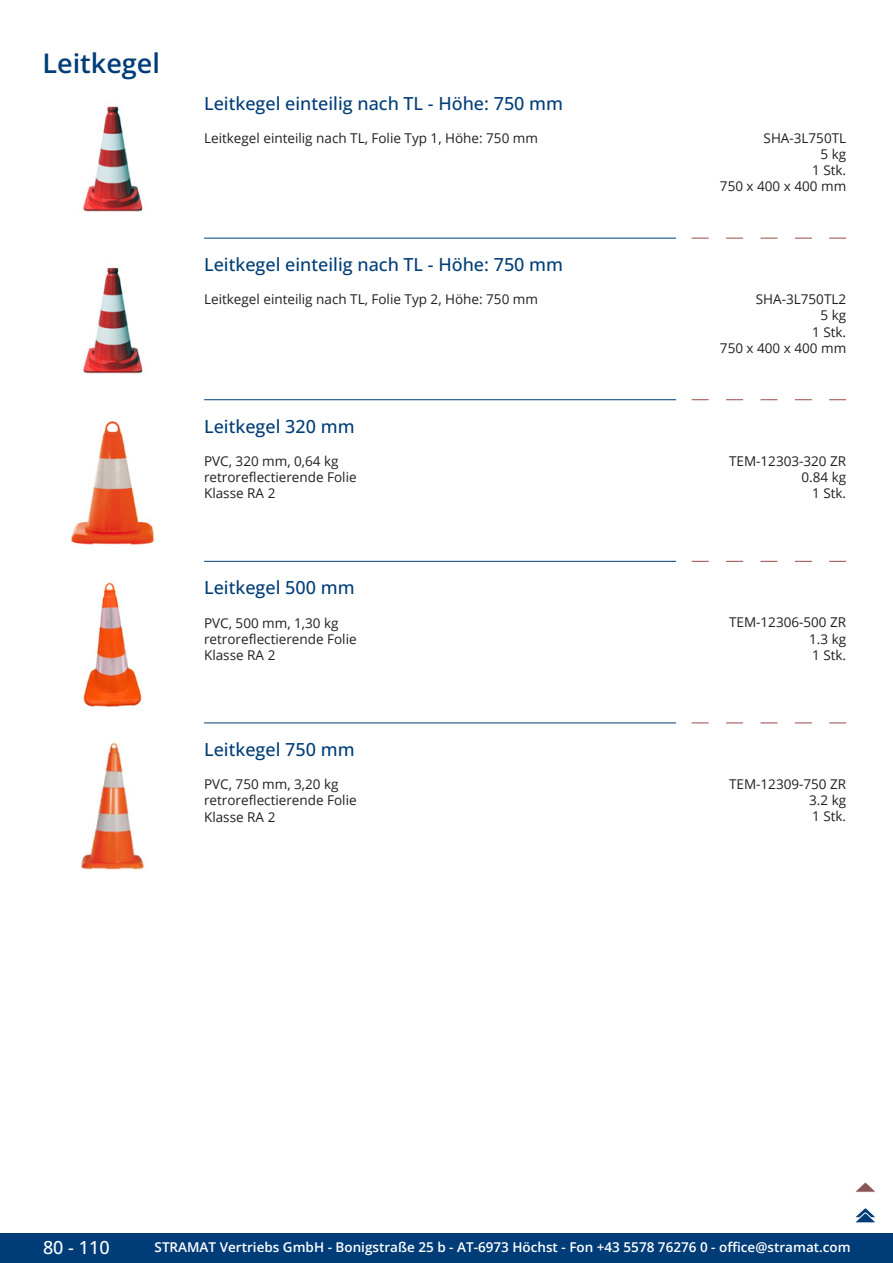
<style>
.page{position:relative;width:893px;height:1263px;background:#fff}
.page>*{position:absolute;margin:0;border:0;box-sizing:border-box;transform-origin:0 0}
.GruppeName{font:600 27px "Open Sans";color:#003d78}
.ArtikelName{font:500 18px "Open Sans";color:#003d78}
.t1{font:500 18px "Open Sans";color:#fff}
.Beschreibung{font:13.5px/16.2px "Open Sans";color:#231f20}
.ArtikelNummer{font:13.5px "Open Sans";color:#231f20}
.t2{font:600 13.5px "Open Sans";color:#fff}
</style>
<div class="page">
<div style="left:0;top:1233px;width:893px;height:30px;background:#003d78"></div>
<img style="left:83px;top:106px;width:60px;height:106px">
<img style="left:83px;top:267px;width:60px;height:107px">
<svg style="left:692px;top:238px;width:17px;height:1px"></svg>
<svg style="left:726px;top:238px;width:17px;height:1px"></svg>
<svg style="left:760px;top:238px;width:17px;height:1px"></svg>
<svg style="left:795px;top:238px;width:17px;height:1px"></svg>
<svg style="left:829px;top:238px;width:17px;height:1px"></svg>
<hr style="left:204px;top:238px;width:472px;height:1px;background:#003d78">
<img style="left:71px;top:421px;width:83px;height:124px">
<svg style="left:692px;top:399px;width:17px;height:1px"></svg>
<svg style="left:726px;top:399px;width:17px;height:1px"></svg>
<svg style="left:760px;top:399px;width:17px;height:1px"></svg>
<svg style="left:795px;top:399px;width:17px;height:1px"></svg>
<svg style="left:829px;top:399px;width:17px;height:1px"></svg>
<hr style="left:204px;top:399px;width:472px;height:1px;background:#003d78">
<img style="left:83px;top:582px;width:59px;height:125px">
<svg style="left:692px;top:561px;width:17px;height:1px"></svg>
<svg style="left:726px;top:561px;width:17px;height:1px"></svg>
<svg style="left:760px;top:561px;width:17px;height:1px"></svg>
<svg style="left:795px;top:561px;width:17px;height:1px"></svg>
<svg style="left:829px;top:561px;width:17px;height:1px"></svg>
<hr style="left:204px;top:561px;width:472px;height:1px;background:#003d78">
<img style="left:81px;top:742px;width:63px;height:128px">
<svg style="left:692px;top:723px;width:17px;height:1px"></svg>
<svg style="left:726px;top:723px;width:17px;height:1px"></svg>
<svg style="left:760px;top:723px;width:17px;height:1px"></svg>
<svg style="left:795px;top:723px;width:17px;height:1px"></svg>
<svg style="left:829px;top:723px;width:17px;height:1px"></svg>
<hr style="left:204px;top:723px;width:472px;height:1px;background:#003d78">
<svg style="left:856px;top:1183px;width:19px;height:9px"></svg>
<svg style="left:855px;top:1208px;width:21px;height:15px"></svg>
<p class="GruppeName" style="left:43px;top:44px;width:119px">Leitkegel</p>
<p class="ArtikelName" style="left:204px;top:91px;width:360px">Leitkegel einteilig nach TL - Höhe: 750 mm</p>
<p class="Beschreibung" style="left:204px;top:129px;width:335px">Leitkegel einteilig nach TL, Folie Typ 1, Höhe: 750 mm</p>
<p class="ArtikelNummer" style="left:764px;top:128px;width:84px">SHA-3L750TL</p>
<p class="ArtikelNummer" style="left:820px;top:145px;width:27px">5 kg</p>
<p class="ArtikelNummer" style="left:812px;top:161px;width:36px">1 Stk.</p>
<p class="ArtikelNummer" style="left:720px;top:177px;width:128px">750 x 400 x 400 mm</p>
<p class="ArtikelName" style="left:204px;top:252px;width:360px">Leitkegel einteilig nach TL - Höhe: 750 mm</p>
<p class="Beschreibung" style="left:204px;top:291px;width:335px">Leitkegel einteilig nach TL, Folie Typ 2, Höhe: 750 mm</p>
<p class="ArtikelNummer" style="left:756px;top:290px;width:92px">SHA-3L750TL2</p>
<p class="ArtikelNummer" style="left:820px;top:306px;width:27px">5 kg</p>
<p class="ArtikelNummer" style="left:812px;top:322px;width:36px">1 Stk.</p>
<p class="ArtikelNummer" style="left:720px;top:339px;width:128px">750 x 400 x 400 mm</p>
<p class="ArtikelName" style="left:204px;top:414px;width:152px">Leitkegel 320 mm</p>
<p class="Beschreibung" style="left:204px;top:453px;width:154px">PVC, 320 mm, 0,64 kg retroreflectierende Folie<br>Klasse RA 2</p>
<p class="ArtikelNummer" style="left:729px;top:452px;width:119px">TEM-12303-320 ZR</p>
<p class="ArtikelNummer" style="left:801px;top:468px;width:46px">0.84 kg</p>
<p class="ArtikelNummer" style="left:812px;top:484px;width:36px">1 Stk.</p>
<p class="ArtikelName" style="left:204px;top:575px;width:152px">Leitkegel 500 mm</p>
<p class="Beschreibung" style="left:204px;top:614px;width:154px">PVC, 500 mm, 1,30 kg retroreflectierende Folie<br>Klasse RA 2</p>
<p class="ArtikelNummer" style="left:729px;top:613px;width:119px">TEM-12306-500 ZR</p>
<p class="ArtikelNummer" style="left:809px;top:629px;width:39px">1.3 kg</p>
<p class="ArtikelNummer" style="left:812px;top:646px;width:36px">1 Stk.</p>
<p class="ArtikelName" style="left:204px;top:737px;width:152px">Leitkegel 750 mm</p>
<p class="Beschreibung" style="left:204px;top:776px;width:154px">PVC, 750 mm, 3,20 kg retroreflectierende Folie<br>Klasse RA 2</p>
<p class="ArtikelNummer" style="left:729px;top:775px;width:119px">TEM-12309-750 ZR</p>
<p class="ArtikelNummer" style="left:809px;top:791px;width:39px">3.2 kg</p>
<p class="ArtikelNummer" style="left:812px;top:807px;width:36px">1 Stk.</p>
<h2 class="t1" style="left:43px;top:1234px;width:68px">80 - 110</h2>
<p class="t2" style="left:155px;top:1238px;width:698px">STRAMAT Vertriebs GmbH - Bonigstraße 25 b - AT-6973 Höchst - Fon +43 5578 76276 0 - office@stramat.com</p>
</div>
